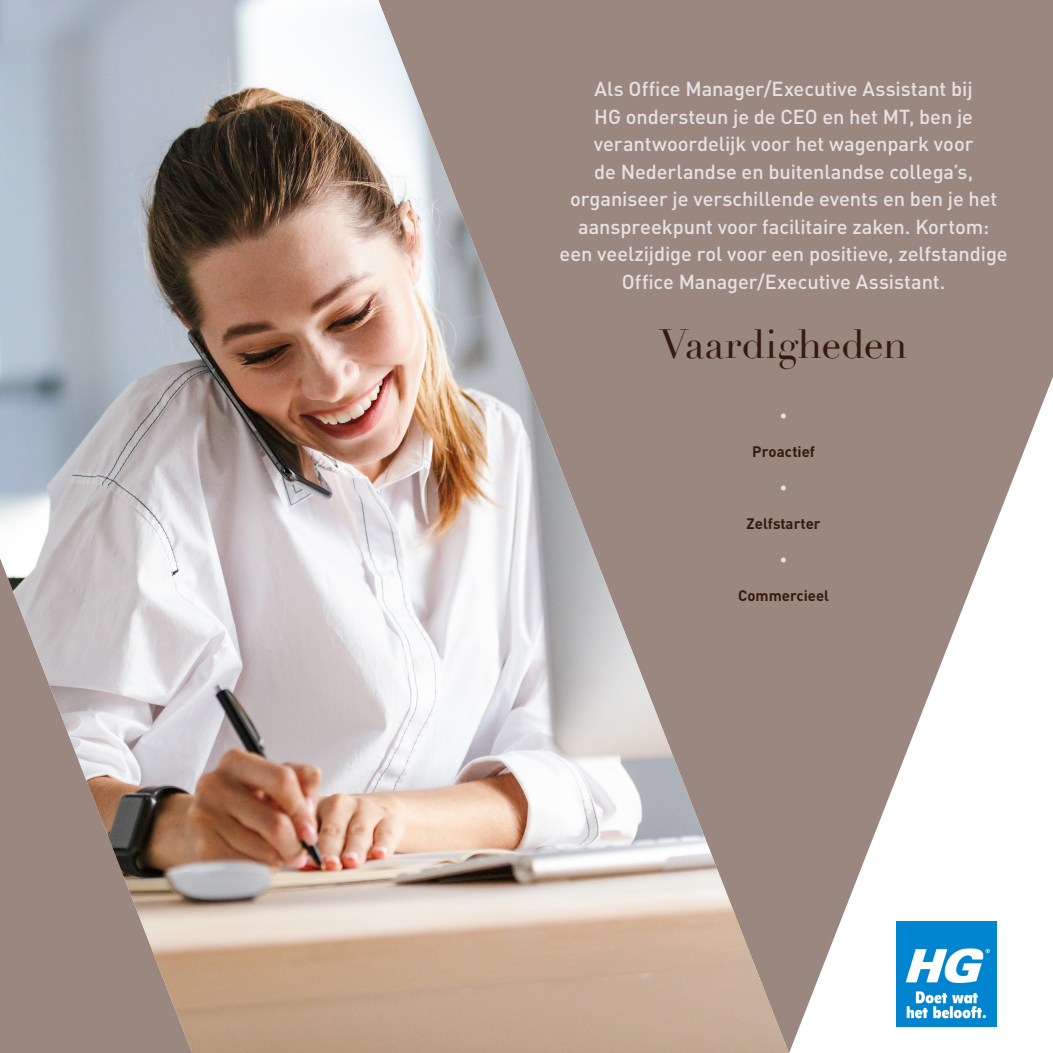
<style>
.page{position:relative;width:1053px;height:1053px;background:#fff}
.page>*{position:absolute;margin:0;border:0;box-sizing:border-box;transform-origin:0 0}
.t1{font:40px "Didot";letter-spacing:-.01em;color:#361a0f}
.t2{font:500 20px/27.5px "DIN Pro";letter-spacing:-.005em;color:#e6e1e3;text-align:center}
.t3{font:700 15px "DIN Pro";color:#361a0f}
.t4{font:700 15px "DIN Pro";color:#e6e1e3}
</style>
<div class="page">
<div style="left:0;top:0;width:1052px;height:1052px;background:#9a8880"></div>
<img style="left:0;top:0;width:788px;height:1052px">
<svg style="left:789px;top:379px;width:263px;height:673px"></svg>
<img style="left:896px;top:921px;width:100px;height:105px">
<p class="t2" style="left:559px;top:74px;width:449px">Als Office Manager/Executive Assistant bij<br>HG ondersteun je de CEO en het MT, ben je verantwoordelijk voor het wagenpark voor<br>de Nederlandse en buitenlandse collega’s, organiseer je verschillende events en ben je het aanspreekpunt voor facilitaire zaken. Kortom: een veelzijdige rol voor een positieve, zelfstandige Office Manager/Executive Assistant.</p>
<p class="t1" style="left:659px;top:320px;width:250px">Vaardigheden</p>
<p class="t4" style="left:780px;top:405px;width:9px">•</p>
<p class="t3" style="left:752px;top:441px;width:64px">Proactief</p>
<p class="t4" style="left:780px;top:477px;width:9px">•</p>
<p class="t3" style="left:746px;top:513px;width:76px">Zelfstarter</p>
<p class="t4" style="left:780px;top:549px;width:9px">•</p>
<p class="t3" style="left:738px;top:585px;width:92px">Commercieel</p>
</div>
